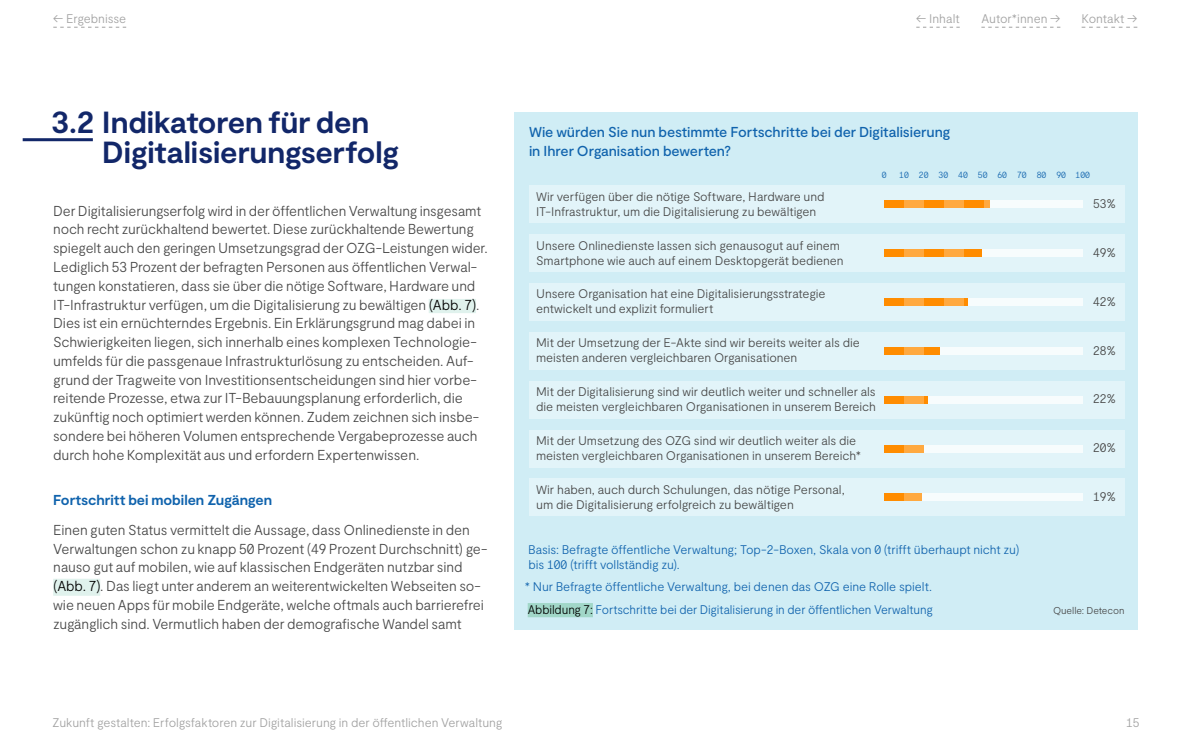
<style>
.page{position:relative;width:1191px;height:745px;background:#fff}
.page>*{position:absolute;margin:0;border:0;box-sizing:border-box;transform-origin:0 0}
.t1{font:700 30.5px/30px "Moderat";letter-spacing:-.005em;color:#122769}
.t2{font:300 14.38px/18.8px "Moderat";letter-spacing:-.01em;color:#464646}
.t3{font:500 14.38px/18.8px "Moderat";letter-spacing:-.005em;color:#1063ad}
.t4{font:700 14.38px "Moderat";letter-spacing:-.005em;color:#1063ad}
.t5{font:300 12.5px/15px "Moderat";letter-spacing:-.005em;color:#464646}
.t6{font:300 12.5px/15px "Moderat";letter-spacing:-.005em;color:#1063ad}
.t7{font:300 12.5px "Moderat";color:#a1a1a1}
.t8{font:300 10px "Moderat";letter-spacing:-.005em;color:#464646}
.t9{font:300 9px "Moderat";color:#1063ad}
.s1{color:#000}
</style>
<div class="page">
<div style="left:429px;top:299px;width:47px;height:14px;background:#e0f2ed"></div>
<div style="left:53px;top:578px;width:47px;height:17px;background:#e0f2ed"></div>
<div style="left:514px;top:112px;width:623px;height:517px;background:#d0edf5"></div>
<div style="left:528px;top:602px;width:65px;height:15px;background:#a1d7c8"></div>
<div style="left:529px;top:234px;width:595px;height:38px;background:#e2f4f9"></div>
<div style="left:529px;top:380px;width:595px;height:38px;background:#e2f4f9"></div>
<div style="left:529px;top:429px;width:595px;height:38px;background:#e2f4f9"></div>
<div style="left:529px;top:478px;width:595px;height:37px;background:#e2f4f9"></div>
<div style="left:529px;top:283px;width:595px;height:37px;background:#e2f4f9"></div>
<div style="left:529px;top:332px;width:595px;height:37px;background:#e2f4f9"></div>
<div style="left:529px;top:185px;width:595px;height:38px;background:#e2f4f9"></div>
<div style="left:884px;top:249px;width:198px;height:8px;background:#f7fcfd"></div>
<div style="left:884px;top:249px;width:97px;height:8px;background:#ff8c00"></div>
<div style="left:884px;top:396px;width:198px;height:7px;background:#f7fcfd"></div>
<div style="left:884px;top:396px;width:44px;height:7px;background:#ff8c00"></div>
<div style="left:884px;top:444px;width:198px;height:8px;background:#f7fcfd"></div>
<div style="left:884px;top:444px;width:40px;height:8px;background:#ff8c00"></div>
<div style="left:884px;top:493px;width:198px;height:7px;background:#f7fcfd"></div>
<div style="left:884px;top:493px;width:38px;height:7px;background:#ff8c00"></div>
<div style="left:884px;top:298px;width:198px;height:7px;background:#f7fcfd"></div>
<div style="left:884px;top:298px;width:83px;height:7px;background:#ff8c00"></div>
<div style="left:884px;top:347px;width:198px;height:7px;background:#f7fcfd"></div>
<div style="left:884px;top:347px;width:56px;height:7px;background:#ff8c00"></div>
<div style="left:884px;top:201px;width:198px;height:7px;background:#f7fcfd"></div>
<div style="left:884px;top:201px;width:105px;height:7px;background:#ff8c00"></div>
<div style="left:904px;top:201px;width:20px;height:7px;background:#ffa940"></div>
<div style="left:904px;top:249px;width:20px;height:8px;background:#ffa940"></div>
<div style="left:904px;top:298px;width:20px;height:7px;background:#ffa940"></div>
<div style="left:904px;top:347px;width:20px;height:7px;background:#ffa940"></div>
<div style="left:904px;top:396px;width:20px;height:7px;background:#ffa940"></div>
<div style="left:904px;top:444px;width:20px;height:8px;background:#ffa940"></div>
<div style="left:904px;top:493px;width:18px;height:7px;background:#ffa940"></div>
<div style="left:944px;top:201px;width:19px;height:7px;background:#ffa940"></div>
<div style="left:944px;top:249px;width:19px;height:8px;background:#ffa940"></div>
<div style="left:944px;top:298px;width:19px;height:7px;background:#ffa940"></div>
<div style="left:983px;top:201px;width:6px;height:7px;background:#ffa940"></div>
<hr style="left:23px;top:138px;width:70px;height:3px;background:#122769">
<svg style="left:916px;top:27px;width:43px;height:1px"></svg>
<svg style="left:1081px;top:27px;width:56px;height:1px"></svg>
<svg style="left:981px;top:27px;width:79px;height:1px"></svg>
<svg style="left:53px;top:27px;width:73px;height:1px"></svg>
<p class="t7" style="left:53px;top:11px;width:74px">← Ergebnisse</p>
<p class="t7" style="left:916px;top:11px;width:45px">← Inhalt</p>
<p class="t7" style="left:981px;top:11px;width:80px">Autor*innen →</p>
<p class="t7" style="left:1081px;top:11px;width:57px">Kontakt →</p>
<h1 class="t1" style="left:102px;top:109px;width:298px;text-indent:-51px">3.2 Indikatoren für den<br>Digitalisierungserfolg</h1>
<p class="t2" style="left:53px;top:201px;width:436px">Der Digitalisierungserfolg wird in der öffentlichen Verwaltung insgesamt noch recht zurückhaltend bewertet. Diese zurückhaltende Bewertung spiegelt auch den geringen Umsetzungsgrad der OZG-Leistungen wider.<br>Lediglich 53 Prozent der befragten Personen aus öffentlichen Verwal&shy;tungen konstatieren, dass sie über die nötige Software, Hardware und IT-Infrastruktur verfügen, um die Digitalisierung zu bewältigen <span class="s1">(Abb. 7)</span>.<br>Dies ist ein ernüchterndes Ergebnis. Ein Erklärungsgrund mag dabei in Schwierigkeiten liegen, sich innerhalb eines komplexen Technologie&shy;umfelds für die passgenaue Infrastrukturlösung zu entscheiden. Auf&shy;grund der Tragweite von Investitionsentscheidungen sind hier vorbe&shy;reitende Prozesse, etwa zur IT-Bebauungsplanung erforderlich, die zukünftig noch optimiert werden können. Zudem zeichnen sich insbe&shy;sondere bei höheren Volumen entsprechende Vergabeprozesse auch durch hohe Komplexität aus und erfordern Expertenwissen.</p>
<p class="t4" style="left:53px;top:491px;width:221px">Fortschritt bei mobilen Zugängen</p>
<p class="t2" style="left:53px;top:520px;width:436px">Einen guten Status vermittelt die Aussage, dass Onlinedienste in den Verwaltungen schon zu knapp 50 Prozent (49 Prozent Durchschnitt) ge&shy;nauso gut auf mobilen, wie auf klassischen Endgeräten nutzbar sind <span class="s1">(Abb. 7)</span>. Das liegt unter anderem an weiterentwickelten Webseiten so&shy;wie neuen Apps für mobile Endgeräte, welche oftmals auch barrierefrei zugänglich sind. Vermutlich haben der demografische Wandel samt</p>
<p class="t3" style="left:529px;top:123px;width:423px">Wie würden Sie nun bestimmte Fortschritte bei der Digitalisierung in Ihrer Organisation bewerten?</p>
<p class="t9" style="left:882px;top:170px;width:6px">0</p>
<p class="t9" style="left:899px;top:170px;width:192px">10 20 30 40 50 60 70 80 90 100</p>
<p class="t5" style="left:536px;top:189px;width:290px">Wir verfügen über die nötige Software, Hardware und<br>IT-Infrastruktur, um die Digitalisierung zu bewältigen</p>
<p class="t5" style="left:1093px;top:196px;width:25px">53%</p>
<p class="t5" style="left:1093px;top:245px;width:25px">49%</p>
<p class="t5" style="left:1093px;top:294px;width:25px">42%</p>
<p class="t5" style="left:1093px;top:343px;width:25px">28%</p>
<p class="t5" style="left:1093px;top:391px;width:25px">22%</p>
<p class="t5" style="left:1093px;top:440px;width:25px">20%</p>
<p class="t5" style="left:1093px;top:489px;width:25px">19%</p>
<p class="t5" style="left:536px;top:238px;width:309px">Unsere Onlinedienste lassen sich genausogut auf einem<br>Smartphone wie auch auf einem Desktopgerät bedienen</p>
<p class="t5" style="left:536px;top:286px;width:291px">Unsere Organisation hat eine Digitalisierungsstrategie entwickelt und explizit formuliert</p>
<p class="t5" style="left:536px;top:335px;width:325px">Mit der Umsetzung der E-Akte sind wir bereits weiter als die meisten anderen vergleichbaren Organisationen</p>
<p class="t5" style="left:536px;top:384px;width:341px">Mit der Digitalisierung sind wir deutlich weiter und schneller als die meisten vergleichbaren Organisationen in unserem Bereich</p>
<p class="t5" style="left:536px;top:433px;width:326px">Mit der Umsetzung des OZG sind wir deutlich weiter als die meisten vergleichbaren Organisationen in unserem Bereich*</p>
<p class="t5" style="left:536px;top:481px;width:310px">Wir haben, auch durch Schulungen, das nötige Personal, um die Digitalisierung erfolgreich zu bewältigen</p>
<p class="t6" style="left:528px;top:541px;width:493px">Basis: Befragte öffentliche Verwaltung; Top-2-Boxen, Skala von 0 (trifft überhaupt nicht zu) bis 100 (trifft vollständig zu).</p>
<p class="t6" style="left:525px;top:575px;width:409px;line-height:22.5px">* Nur Befragte öffentliche Verwaltung, bei denen das OZG eine Rolle spielt.<br><span class="s1">Abbildung 7:</span> Fortschritte bei der Digitalisierung in der öffentlichen Verwaltung</p>
<p class="t8" style="left:1053px;top:604px;width:73px">Quelle: Detecon</p>
<p class="t7" style="left:52px;top:715px;width:452px">Zukunft gestalten: Erfolgsfaktoren zur Digitalisierung in der öffentlichen Verwaltung</p>
<p class="t7" style="left:1126px;top:715px;width:15px">15</p>
</div>
